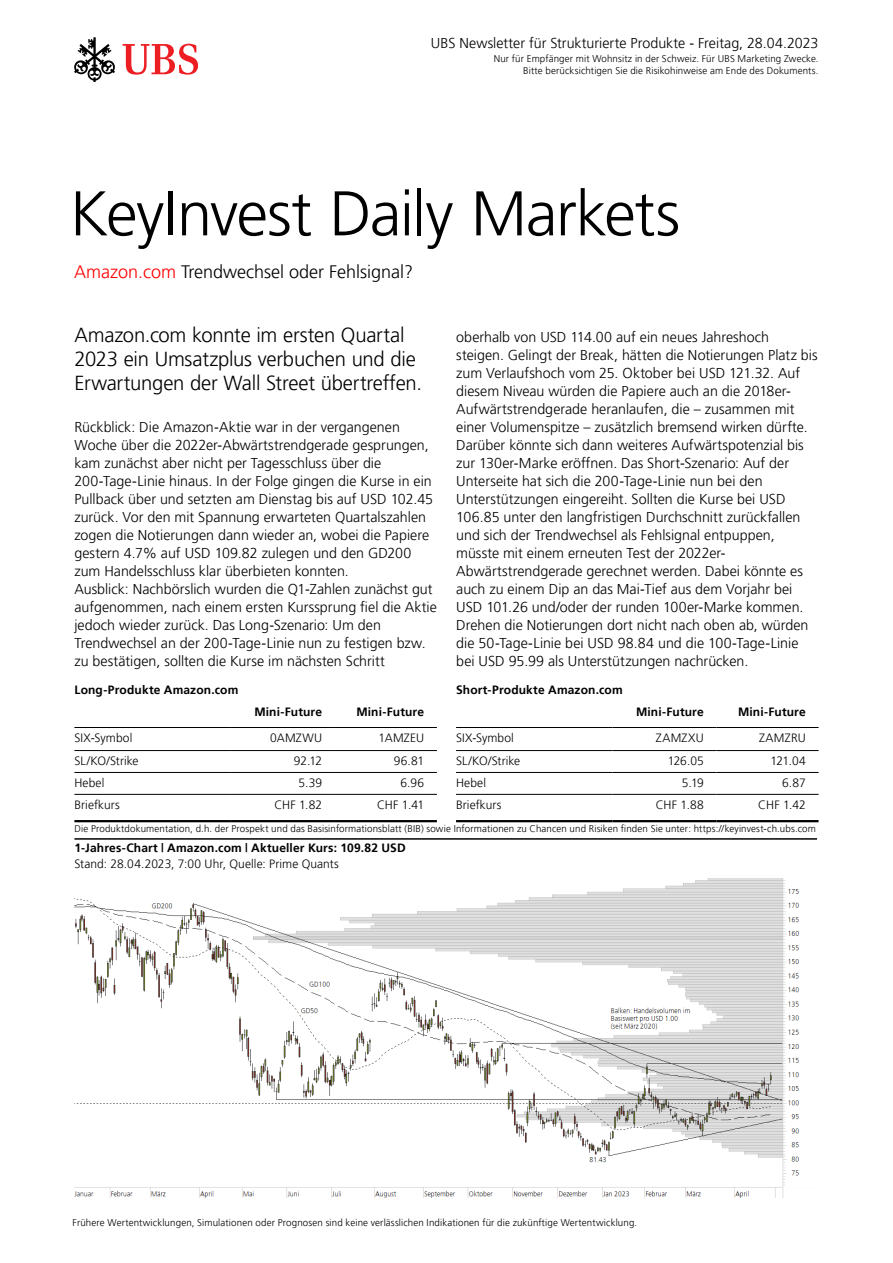
<style>
.page{position:relative;width:893px;height:1263px;background:#fff}
.page>*{position:absolute;margin:0;border:0;box-sizing:border-box;transform-origin:0 0}
.t1{font:300 63px "Frutiger 45";letter-spacing:-.02em;color:#000}
.t2{font:300 20.25px/24px "Frutiger 45";letter-spacing:-.01em;color:#000}
.t3{font:300 18px "Frutiger 45";color:#000}
.t4{font:300 14.25px/18px "Frutiger 45";color:#000}
.t5{font:300 12px "Frutiger 45";letter-spacing:.01em;color:#000}
.t6{font:300 12px "Frutiger 45";letter-spacing:.01em;color:#000}
.t7{font:300 9.75px/12px "Frutiger 45";letter-spacing:.015em;color:#000;text-align:right}
.s1{color:#f00}
</style>
<div class="page">
<svg style="left:74px;top:37px;width:41px;height:45px"></svg>
<svg style="left:123px;top:44px;width:75px;height:31px"></svg>
<img style="left:74px;top:878px;width:726px;height:319px">
<hr style="left:335px;top:750px;width:102px;height:1px;background:#000">
<hr style="left:74px;top:727px;width:157px;height:1px;background:#000">
<hr style="left:231px;top:727px;width:104px;height:1px;background:#000">
<hr style="left:335px;top:727px;width:102px;height:1px;background:#000">
<hr style="left:74px;top:750px;width:157px;height:1px;background:#000">
<hr style="left:231px;top:750px;width:104px;height:1px;background:#000">
<hr style="left:74px;top:772px;width:157px;height:1px;background:#000">
<hr style="left:231px;top:772px;width:104px;height:1px;background:#000">
<hr style="left:335px;top:772px;width:102px;height:1px;background:#000">
<hr style="left:74px;top:794px;width:157px;height:1px;background:#000">
<hr style="left:231px;top:794px;width:104px;height:1px;background:#000">
<hr style="left:335px;top:794px;width:102px;height:1px;background:#000">
<hr style="left:74px;top:820px;width:157px;height:2px;background:#000">
<hr style="left:231px;top:820px;width:104px;height:2px;background:#000">
<hr style="left:335px;top:820px;width:102px;height:2px;background:#000">
<hr style="left:717px;top:750px;width:102px;height:1px;background:#000">
<hr style="left:456px;top:727px;width:156px;height:1px;background:#000">
<hr style="left:612px;top:727px;width:105px;height:1px;background:#000">
<hr style="left:717px;top:727px;width:102px;height:1px;background:#000">
<hr style="left:456px;top:750px;width:156px;height:1px;background:#000">
<hr style="left:612px;top:750px;width:105px;height:1px;background:#000">
<hr style="left:456px;top:772px;width:156px;height:1px;background:#000">
<hr style="left:612px;top:772px;width:105px;height:1px;background:#000">
<hr style="left:717px;top:772px;width:102px;height:1px;background:#000">
<hr style="left:456px;top:794px;width:156px;height:1px;background:#000">
<hr style="left:612px;top:794px;width:105px;height:1px;background:#000">
<hr style="left:717px;top:794px;width:102px;height:1px;background:#000">
<hr style="left:456px;top:820px;width:156px;height:2px;background:#000">
<hr style="left:612px;top:820px;width:105px;height:2px;background:#000">
<hr style="left:717px;top:820px;width:102px;height:2px;background:#000">
<hr style="left:74px;top:838px;width:743px;height:2px;background:#000">
<p class="t4" style="left:431px;top:34px;width:389px">UBS Newsletter für Strukturierte Produkte - Freitag, 28.04.2023</p>
<p class="t7" style="left:494px;top:53px;width:326px">Nur für Empfänger mit Wohnsitz in der Schweiz. Für UBS Marketing Zwecke.<br>Bitte berücksichtigen Sie die Risikohinweise am Ende des Dokuments.</p>
<h1 class="t1" style="left:70px;top:177px;width:612px">KeyInvest Daily Markets</h1>
<p class="t3" style="left:74px;top:261px;width:341px"><span class="s1">Amazon.com</span> Trendwechsel oder Fehlsignal?</p>
<h2 class="t2" style="left:74px;top:323px;width:349px">Amazon.com konnte im ersten Quartal<br>2023 ein Umsatzplus verbuchen und die<br>Erwartungen der Wall Street übertreffen.</h2>
<p class="t4" style="left:74px;top:418px;width:364px">Rückblick: Die Amazon-Aktie war in der vergangenen Woche über die 2022er-Abwärtstrendgerade gesprungen, kam zunächst aber nicht per Tagesschluss über die 200-Tage-Linie hinaus. In der Folge gingen die Kurse in ein Pullback über und setzten am Dienstag bis auf USD 102.45 zurück. Vor den mit Spannung erwarteten Quartalszahlen zogen die Notierungen dann wieder an, wobei die Papiere gestern 4.7% auf USD 109.82 zulegen und den GD200 zum Handelsschluss klar überbieten konnten.<br>Ausblick: Nachbörslich wurden die Q1-Zahlen zunächst gut aufgenommen, nach einem ersten Kurssprung fiel die Aktie jedoch wieder zurück. Das Long-Szenario: Um den Trendwechsel an der 200-Tage-Linie nun zu festigen bzw. zu bestätigen, sollten die Kurse im nächsten Schritt</p>
<p class="t6" style="left:254px;top:704px;width:69px">Mini-Future</p>
<p class="t6" style="left:356px;top:704px;width:69px">Mini-Future</p>
<p class="t5" style="left:74px;top:731px;width:59px">SIX-Symbol</p>
<p class="t5" style="left:270px;top:731px;width:54px">0AMZWU</p>
<p class="t5" style="left:379px;top:731px;width:47px">1AMZEU</p>
<p class="t5" style="left:74px;top:754px;width:66px">SL/KO/Strike</p>
<p class="t5" style="left:294px;top:754px;width:30px">92.12</p>
<p class="t5" style="left:394px;top:754px;width:32px">96.81</p>
<p class="t5" style="left:74px;top:776px;width:32px">Hebel</p>
<p class="t5" style="left:299px;top:776px;width:25px">5.39</p>
<p class="t5" style="left:400px;top:776px;width:25px">6.96</p>
<p class="t5" style="left:74px;top:797px;width:47px">Briefkurs</p>
<p class="t5" style="left:274px;top:797px;width:49px">CHF 1.82</p>
<p class="t5" style="left:377px;top:797px;width:48px">CHF 1.41</p>
<p class="t4" style="left:456px;top:328px;width:363px">oberhalb von USD 114.00 auf ein neues Jahreshoch steigen. Gelingt der Break, hätten die Notierungen Platz bis zum Verlaufshoch vom 25. Oktober bei USD 121.32. Auf diesem Niveau würden die Papiere auch an die 2018er-Aufwärtstrendgerade heranlaufen, die – zusammen mit einer Volumenspitze – zusätzlich bremsend wirken dürfte.<br>Darüber könnte sich dann weiteres Aufwärtspotenzial bis zur 130er-Marke eröffnen. Das Short-Szenario: Auf der Unterseite hat sich die 200-Tage-Linie nun bei den Unterstützungen eingereiht. Sollten die Kurse bei USD 106.85 unter den langfristigen Durchschnitt zurückfallen und sich der Trendwechsel als Fehlsignal entpuppen, müsste mit einem erneuten Test der 2022er-Abwärtstrendgerade gerechnet werden. Dabei könnte es auch zu einem Dip an das Mai-Tief aus dem Vorjahr bei USD 101.26 und/oder der runden 100er-Marke kommen.<br>Drehen die Notierungen dort nicht nach oben ab, würden die 50-Tage-Linie bei USD 98.84 und die 100-Tage-Linie bei USD 95.99 als Unterstützungen nachrücken.</p>
<p class="t6" style="left:74px;top:682px;width:165px">Long-Produkte Amazon.com</p>
<p class="t6" style="left:456px;top:682px;width:168px">Short-Produkte Amazon.com</p>
<p class="t6" style="left:636px;top:704px;width:69px">Mini-Future</p>
<p class="t6" style="left:738px;top:704px;width:69px">Mini-Future</p>
<p class="t5" style="left:456px;top:731px;width:59px">SIX-Symbol</p>
<p class="t5" style="left:656px;top:731px;width:50px">ZAMZXU</p>
<p class="t5" style="left:759px;top:731px;width:48px">ZAMZRU</p>
<p class="t5" style="left:456px;top:754px;width:66px">SL/KO/Strike</p>
<p class="t5" style="left:668px;top:754px;width:38px">126.05</p>
<p class="t5" style="left:770px;top:754px;width:37px">121.04</p>
<p class="t5" style="left:456px;top:776px;width:32px">Hebel</p>
<p class="t5" style="left:682px;top:776px;width:23px">5.19</p>
<p class="t5" style="left:782px;top:776px;width:25px">6.87</p>
<p class="t5" style="left:456px;top:797px;width:47px">Briefkurs</p>
<p class="t5" style="left:656px;top:797px;width:50px">CHF 1.88</p>
<p class="t5" style="left:758px;top:797px;width:49px">CHF 1.42</p>
<p class="t7" style="left:74px;top:822px;width:743px">Die Produktdokumentation, d.h. der Prospekt und das Basisinformationsblatt (BIB) sowie Informationen zu Chancen und Risiken finden Sie unter: https://keyinvest-ch.ubs.com</p>
<p class="t6" style="left:74px;top:841px;width:333px">1-Jahres-Chart | Amazon.com | Aktueller Kurs: 109.82 USD</p>
<p class="t5" style="left:74px;top:857px;width:266px">Stand: 28.04.2023, 7:00 Uhr, Quelle: Prime Quants</p>
<p class="t7" style="left:73px;top:1216px;width:566px">Frühere Wertentwicklungen, Simulationen oder Prognosen sind keine verlässlichen Indikationen für die zukünftige Wertentwicklung.</p>
</div>
